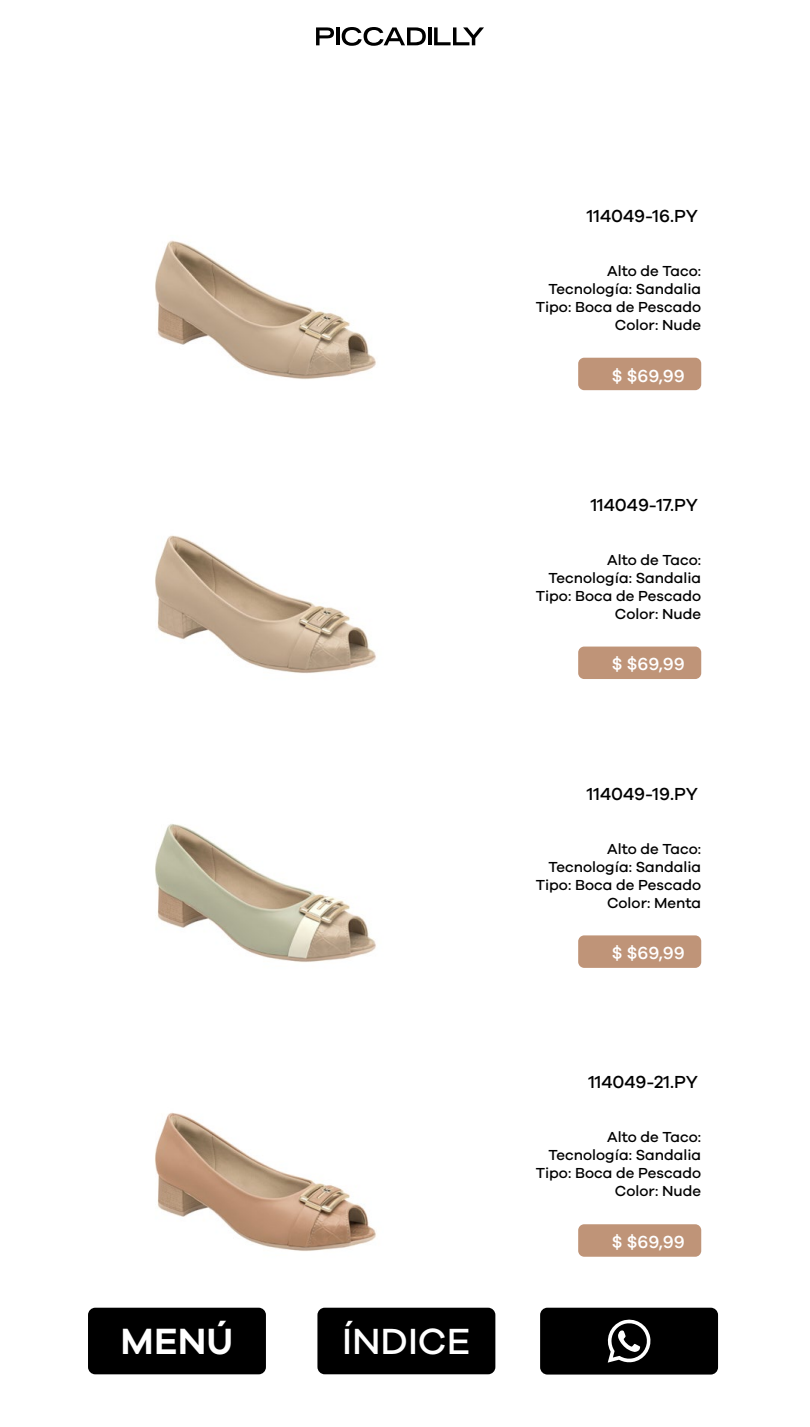
<style>
.page{position:relative;width:810px;height:1427px;background:#fff}
.page>*{position:absolute;margin:0;border:0;box-sizing:border-box;transform-origin:0 0}
.t1{font:600 37.65px "Galano Grotesque";color:#fff}
.t2{font:500 37.5px "Galano Grotesque";color:#fff}
.t3{font:500 18px "Galano Grotesque";color:#000}
.t4{font:500 18px "Galano Grotesque";color:#fff}
.t5{font:500 15px/18px "Galano Grotesque";color:#000;text-align:right}
</style>
<div class="page">
<div style="left:88px;top:1307px;width:178px;height:67px;background:#000;border-radius:7px"></div>
<div style="left:317px;top:1307px;width:178px;height:67px;background:#000;border-radius:7px"></div>
<div style="left:540px;top:1307px;width:178px;height:67px;background:#000;border-radius:7px"></div>
<svg style="left:607px;top:1319px;width:44px;height:43px"></svg>
<svg style="left:342px;top:27px;width:84px;height:19px"></svg>
<svg style="left:316px;top:27px;width:18px;height:18px"></svg>
<hr style="left:336px;top:27px;width:4px;height:18px;background:#000">
<hr style="left:428px;top:27px;width:3px;height:18px;background:#000">
<svg style="left:434px;top:27px;width:50px;height:18px"></svg>
<div style="left:578px;top:358px;width:123px;height:32px;background:#bf9478;border-radius:6px"></div>
<img style="left:155px;top:240px;width:221px;height:140px">
<div style="left:578px;top:646px;width:123px;height:33px;background:#bf9478;border-radius:6px"></div>
<img style="left:155px;top:535px;width:221px;height:139px">
<div style="left:578px;top:935px;width:123px;height:33px;background:#bf9478;border-radius:6px"></div>
<img style="left:155px;top:824px;width:221px;height:139px">
<div style="left:578px;top:1224px;width:123px;height:32px;background:#bf9478;border-radius:6px"></div>
<img style="left:155px;top:1112px;width:221px;height:139px">
<h1 class="t1" style="left:121px;top:1318px;width:114px">MENÚ</h1>
<h2 class="t2" style="left:342px;top:1318px;width:130px">ÍNDICE</h2>
<p class="t3" style="left:587px;top:205px;width:113px">114049-16.PY</p>
<p class="t5" style="left:536px;top:261px;width:167px">Alto de Taco:<br>Tecnología: Sandalia<br>Tipo: Boca de Pescado<br>Color: Nude</p>
<p class="t4" style="left:612px;top:365px;width:75px">$ $69,99</p>
<p class="t3" style="left:591px;top:494px;width:109px">114049-17.PY</p>
<p class="t5" style="left:536px;top:550px;width:167px">Alto de Taco:<br>Tecnología: Sandalia<br>Tipo: Boca de Pescado<br>Color: Nude</p>
<p class="t4" style="left:612px;top:653px;width:75px">$ $69,99</p>
<p class="t3" style="left:587px;top:782px;width:113px">114049-19.PY</p>
<p class="t5" style="left:536px;top:839px;width:167px">Alto de Taco:<br>Tecnología: Sandalia<br>Tipo: Boca de Pescado<br>Color: Menta</p>
<p class="t4" style="left:612px;top:942px;width:75px">$ $69,99</p>
<p class="t3" style="left:588px;top:1071px;width:111px">114049-21.PY</p>
<p class="t5" style="left:536px;top:1127px;width:167px">Alto de Taco:<br>Tecnología: Sandalia<br>Tipo: Boca de Pescado<br>Color: Nude</p>
<p class="t4" style="left:612px;top:1231px;width:75px">$ $69,99</p>
</div>
